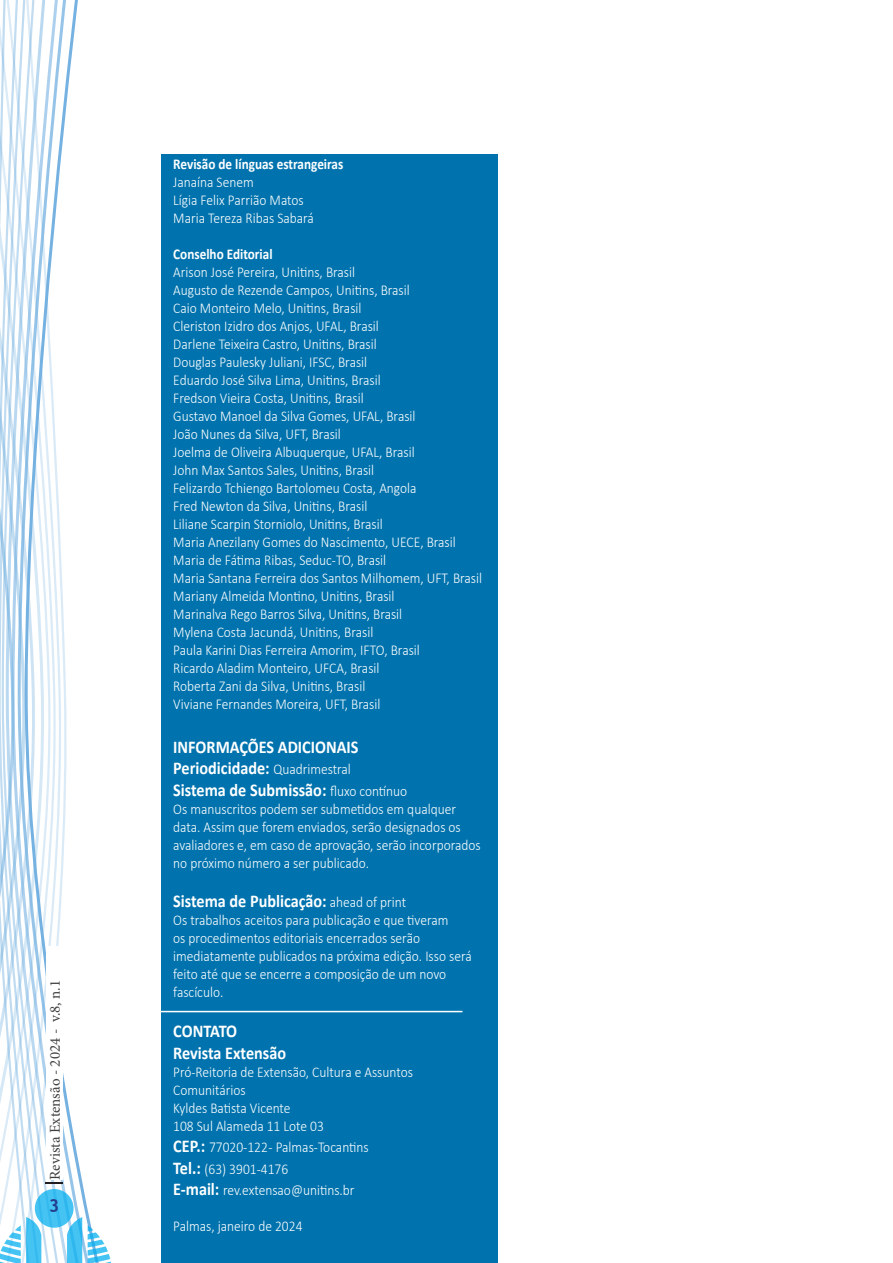
<style>
.page{position:relative;width:893px;height:1263px;background:#fff}
.page>*{position:absolute;margin:0;border:0;box-sizing:border-box;transform-origin:0 0}
.t1{font:700 18px "Calibri";color:#fff;scale:.9 1}
.t2{font:700 18px "Trebuchet MS";color:#253f8e}
.t3{font:300 15px/18px "Calibri";color:#fff;scale:.9 1}
.t4{font:700 15px "Calibri";color:#fff;scale:.88 1}
.t5{font:15px "Minion Pro";color:#3e3e3f}
.s1{font-weight:300;font-size:15px}
.s2{font-weight:700;font-size:18px}
</style>
<div class="page">
<svg style="left:0;top:0;width:82px;height:1263px"></svg>
<svg style="left:88px;top:1225px;width:23px;height:38px"></svg>
<div style="left:161px;top:154px;width:336px;height:1109px;background:#0073ae"></div>
<hr style="left:161px;top:1011px;width:301px;height:1px;background:#fff">
<p class="t5" style="left:45px;top:1180px;width:201px;rotate:-90deg">Revista Extensão - 2024 - v.8, n.1</p>
<p class="t2" style="left:49px;top:1194px;width:12px">3</p>
<p class="t4" style="left:173px;top:154px;width:195px">Revisão de línguas estrangeiras</p>
<p class="t3" style="left:173px;top:173px;width:91px">Janaína Senem</p>
<p class="t3" style="left:173px;top:191px;width:147px">Lígia Felix Parrião Matos</p>
<p class="t3" style="left:173px;top:209px;width:158px">Maria Tereza Ribas Sabará</p>
<p class="t4" style="left:173px;top:244px;width:114px">Conselho Editorial</p>
<p class="t3" style="left:173px;top:263px;width:204px">Arison José Pereira, Unitins, Brasil</p>
<p class="t3" style="left:173px;top:281px;width:264px">Augusto de Rezende Campos, Unitins, Brasil</p>
<p class="t3" style="left:173px;top:299px;width:211px">Caio Monteiro Melo, Unitins, Brasil</p>
<p class="t3" style="left:173px;top:317px;width:230px">Cleriston Izidro dos Anjos, UFAL, Brasil</p>
<p class="t3" style="left:173px;top:335px;width:228px">Darlene Teixeira Castro, Unitins, Brasil</p>
<p class="t3" style="left:173px;top:353px;width:217px">Douglas Paulesky Juliani, IFSC, Brasil</p>
<p class="t3" style="left:173px;top:371px;width:232px">Eduardo José Silva Lima, Unitins, Brasil</p>
<p class="t3" style="left:173px;top:389px;width:213px">Fredson Vieira Costa, Unitins, Brasil</p>
<p class="t3" style="left:173px;top:407px;width:271px">Gustavo Manoel da Silva Gomes, UFAL, Brasil</p>
<p class="t3" style="left:173px;top:425px;width:188px">João Nunes da Silva, UFT, Brasil</p>
<p class="t3" style="left:173px;top:443px;width:270px">Joelma de Oliveira Albuquerque, UFAL, Brasil</p>
<p class="t3" style="left:173px;top:461px;width:225px">John Max Santos Sales, Unitins, Brasil</p>
<p class="t3" style="left:173px;top:479px;width:272px">Felizardo Tchiengo Bartolomeu Costa, Angola</p>
<p class="t3" style="left:173px;top:497px;width:217px">Fred Newton da Silva, Unitins, Brasil</p>
<p class="t3" style="left:173px;top:515px;width:234px">Liliane Scarpin Storniolo, Unitins, Brasil</p>
<p class="t3" style="left:173px;top:533px;width:315px">Maria Anezilany Gomes do Nascimento, UECE, Brasil</p>
<p class="t3" style="left:173px;top:551px;width:238px">Maria de Fátima Ribas, Seduc-TO, Brasil</p>
<p class="t3" style="left:173px;top:569px;width:345px">Maria Santana Ferreira dos Santos Milhomem, UFT, Brasil</p>
<p class="t3" style="left:173px;top:587px;width:247px">Mariany Almeida Montino, Unitins, Brasil</p>
<p class="t3" style="left:173px;top:605px;width:256px">Marinalva Rego Barros Silva, Unitins, Brasil</p>
<p class="t3" style="left:173px;top:623px;width:224px">Mylena Costa Jacundá, Unitins, Brasil</p>
<p class="t3" style="left:173px;top:641px;width:275px">Paula Karini Dias Ferreira Amorim, IFTO, Brasil</p>
<p class="t3" style="left:173px;top:659px;width:231px">Ricardo Aladim Monteiro, UFCA, Brasil</p>
<p class="t3" style="left:173px;top:677px;width:215px">Roberta Zani da Silva, Unitins, Brasil</p>
<p class="t3" style="left:173px;top:695px;width:232px">Viviane Fernandes Moreira, UFT, Brasil</p>
<p class="t1" style="left:173px;top:734px;width:207px">INFORMAÇÕES ADICIONAIS</p>
<p class="t1" style="left:173px;top:755px;width:199px">Periodicidade: <span class="s1">Quadrimestral</span></p>
<p class="t1" style="left:173px;top:777px;width:262px">Sistema de Submissão: <span class="s1">fluxo contínuo</span></p>
<p class="t3" style="left:173px;top:800px;width:343px">Os manuscritos podem ser submetidos em qualquer data. Assim que forem enviados, serão designados os avaliadores e, em caso de aprovação, serão incorporados no próximo número a ser publicado.</p>
<p class="t1" style="left:173px;top:889px;width:260px">Sistema de Publicação: <span class="s1">ahead of print</span></p>
<p class="t3" style="left:173px;top:911px;width:333px">Os trabalhos aceitos para publicação e que tiveram<br>os procedimentos editoriais encerrados serão imediatamente publicados na próxima edição. Isso será feito até que se encerre a composição de um novo fascículo.</p>
<p class="t1" style="left:173px;top:1018px;width:73px">CONTATO</p>
<p class="t1" style="left:173px;top:1040px;width:127px">Revista Extensão</p>
<p class="t3" style="left:173px;top:1062px;width:268px">Pró-Reitoria de Extensão, Cultura e Assuntos<br>Comunitários</p>
<p class="t3" style="left:173px;top:1098px;width:132px">Kyldes Batista Vicente</p>
<p class="t3" style="left:173px;top:1116px;width:169px">108 Sul Alameda 11 Lote 03</p>
<p class="t3" style="left:173px;top:1138px;width:219px"><span class="s2">CEP.:</span> 77020-122 - Palmas-Tocantins</p>
<p class="t3" style="left:173px;top:1160px;width:129px"><span class="s2">Tel.:</span> (63) 3901-4176</p>
<p class="t3" style="left:173px;top:1181px;width:203px"><span class="s2">E-mail:</span> rev.extensao@unitins.br</p>
<p class="t3" style="left:173px;top:1217px;width:145px">Palmas, janeiro de 2024</p>
</div>
